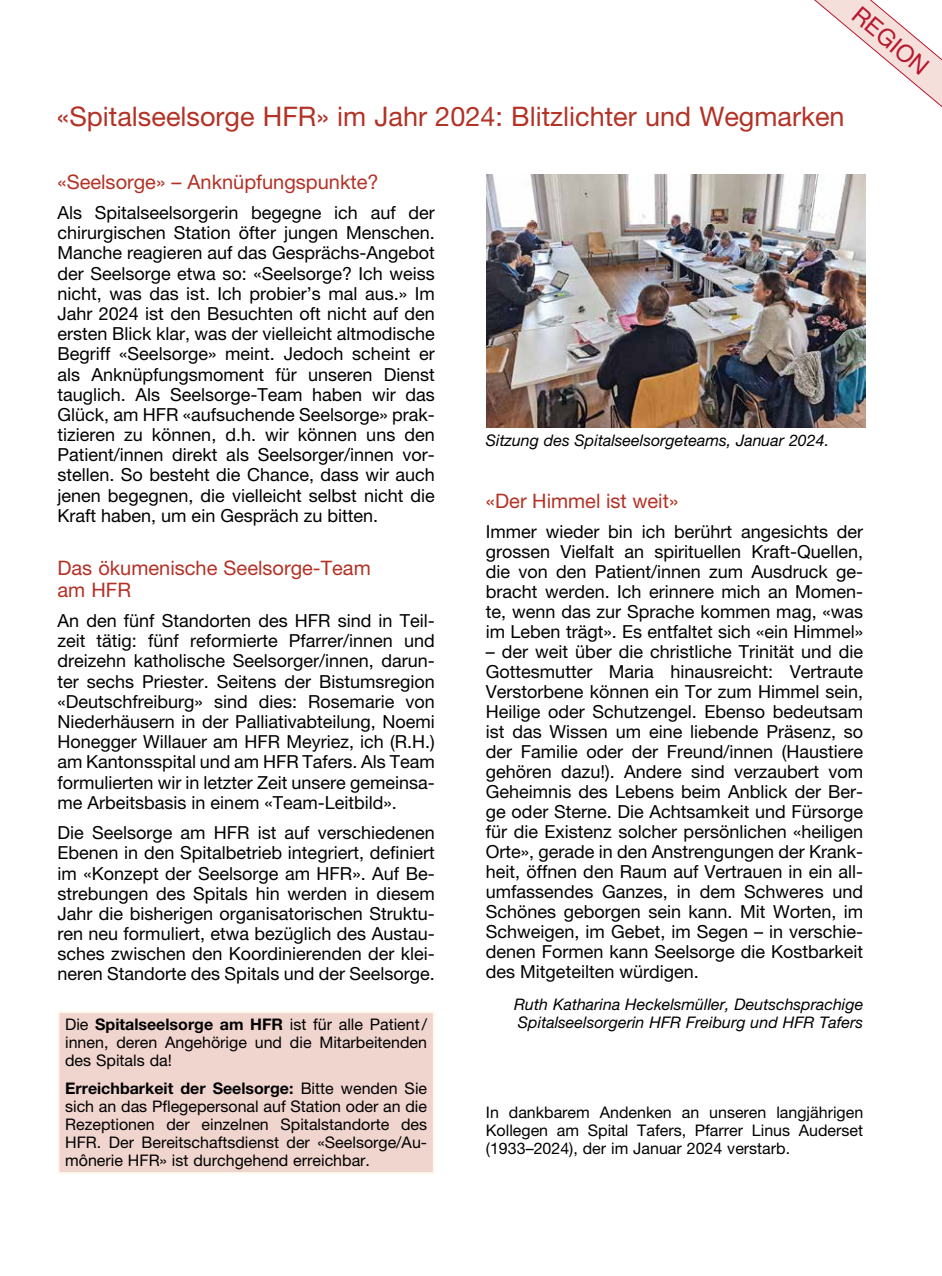
<style>
.page{position:relative;width:942px;height:1276px;background:#fff}
.page>*{position:absolute;margin:0;border:0;box-sizing:border-box;transform-origin:0 0}
.t1{font:27px "Helvetica Neue LT Pro";color:#b43125}
.t2{font:24px "Helvetica Neue LT Pro";color:#b7182e}
.t3{font:20px/22.2px "Helvetica Neue LT Pro";color:#b43125}
.t4{font:18px/20.2px "Helvetica Neue LT Pro";color:#000;text-align:justify}
.t5{font:16px/18px "Helvetica Neue LT Pro";color:#000;text-align:justify}
.t6{font:italic 16px/18px "Helvetica Neue LT Pro";color:#000}
.s1{font-weight:700}
</style>
<div class="page">
<svg style="left:814px;top:0;width:127px;height:107px"></svg>
<div style="left:58px;top:1012px;width:375px;height:161px;background:#f0d4ce"></div>
<div style="left:57px;top:1011px;width:377px;height:163px;border:2px solid #fff7ec"></div>
<img style="left:486px;top:174px;width:379px;height:253px">
<h2 class="t2" style="left:864px;top:0;width:93px;rotate:40deg">REGION</h2>
<h1 class="t1" style="left:57px;top:100px;width:788px">«Spitalseelsorge HFR» im Jahr 2024: Blitzlichter und Wegmarken</h1>
<p class="t3" style="left:57px;top:170px;width:322px">«Seelsorge» – Anknüpfungspunkte?</p>
<p class="t4" style="left:57px;top:202px;width:379px">Als Spitalseelsorgerin begegne ich auf der chirurgischen Station öfter jungen Menschen.<br>Manche reagieren auf das Gesprächs-Angebot der Seelsorge etwa so: «Seelsorge? Ich weiss nicht, was das ist. Ich probier’s mal aus.» Im Jahr 2024 ist den Besuchten oft nicht auf den ersten Blick klar, was der vielleicht altmodische Begriff «Seelsorge» meint. Jedoch scheint er als Anknüpfungsmoment für unseren Dienst tauglich. Als Seelsorge-Team haben wir das Glück, am HFR «aufsuchende Seelsorge» prak&shy;tizieren zu können, d.h. wir können uns den Patient/innen direkt als Seelsorger/innen vor&shy;stellen. So besteht die Chance, dass wir auch jenen begegnen, die vielleicht selbst nicht die Kraft haben, um ein Gespräch zu bitten.</p>
<p class="t3" style="left:57px;top:556px;width:315px">Das ökumenische Seelsorge-Team am HFR</p>
<p class="t4" style="left:57px;top:610px;width:379px">An den fünf Standorten des HFR sind in Teil&shy;zeit tätig: fünf reformierte Pfarrer/innen und dreizehn katholische Seelsorger/innen, darun&shy;ter sechs Priester. Seitens der Bistumsregion «Deutschfreiburg» sind dies: Rosemarie von Niederhäusern in der Palliativabteilung, Noemi Honegger Willauer am HFR Meyriez, ich (R.H.) am Kantonsspital und am HFR Tafers. Als Team formulierten wir in letzter Zeit unsere gemeinsa&shy;me Arbeitsbasis in einem «Team-Leitbild».</p>
<p class="t4" style="left:57px;top:822px;width:379px">Die Seelsorge am HFR ist auf verschiedenen Ebenen in den Spitalbetrieb integriert, definiert im «Konzept der Seelsorge am HFR». Auf Be&shy;strebungen des Spitals hin werden in diesem Jahr die bisherigen organisatorischen Struktu&shy;ren neu formuliert, etwa bezüglich des Austau&shy;sches zwischen den Koordinierenden der klei&shy;neren Standorte des Spitals und der Seelsorge.</p>
<p class="t5" style="left:65px;top:1015px;width:363px">Die <span class="s1">Spitalseelsorge am HFR</span> ist für alle Patient/ innen, deren Angehörige und die Mitarbeitenden des Spitals da!</p>
<p class="t5" style="left:65px;top:1079px;width:363px"><span class="s1">Erreichbarkeit der Seelsorge:</span> Bitte wenden Sie sich an das Pflegepersonal auf Station oder an die Rezeptionen der einzelnen Spitalstandorte des HFR. Der Bereitschaftsdienst der «Seelsorge/Au - mônerie HFR» ist durchgehend erreichbar.</p>
<p class="t6" style="left:485px;top:430px;width:344px">Sitzung des Spitalseelsorgeteams, Januar 2024.</p>
<p class="t3" style="left:485px;top:489px;width:194px">«Der Himmel ist weit»</p>
<p class="t4" style="left:485px;top:521px;width:379px">Immer wieder bin ich berührt angesichts der grossen Vielfalt an spirituellen Kraft-Quellen, die von den Patient/innen zum Ausdruck ge&shy;bracht werden. Ich erinnere mich an Momen&shy;te, wenn das zur Sprache kommen mag, «was im Leben trägt». Es entfaltet sich «ein Himmel»</p>
<p class="t4" style="left:485px;top:641px;width:379px">– der weit über die christliche Trinität und die Gottesmutter Maria hinausreicht: Vertraute Verstorbene können ein Tor zum Himmel sein, Heilige oder Schutzengel. Ebenso bedeutsam ist das Wissen um eine liebende Präsenz, so der Familie oder der Freund/innen (Haustiere gehören dazu!). Andere sind verzaubert vom Geheimnis des Lebens beim Anblick der Ber&shy;ge oder Sterne. Die Achtsamkeit und Fürsorge für die Existenz solcher persönlichen «heiligen Orte», gerade in den Anstrengungen der Krank&shy;heit, öffnen den Raum auf Vertrauen in ein all&shy;umfassendes Ganzes, in dem Schweres und Schönes geborgen sein kann. Mit Worten, im Schweigen, im Gebet, im Segen – in verschie&shy;denen Formen kann Seelsorge die Kostbarkeit des Mitgeteilten würdigen.</p>
<p class="t6" style="left:514px;top:995px;width:350px">Ruth Katharina Heckelsmüller, Deutschsprachige<br>Spitalseelsorgerin HFR Freiburg und HFR Tafers</p>
<p class="t5" style="left:485px;top:1103px;width:379px">In dankbarem Andenken an unseren langjährigen Kollegen am Spital Tafers, Pfarrer Linus Auderset (1933–2024), der im Januar 2024 verstarb.</p>
</div>
